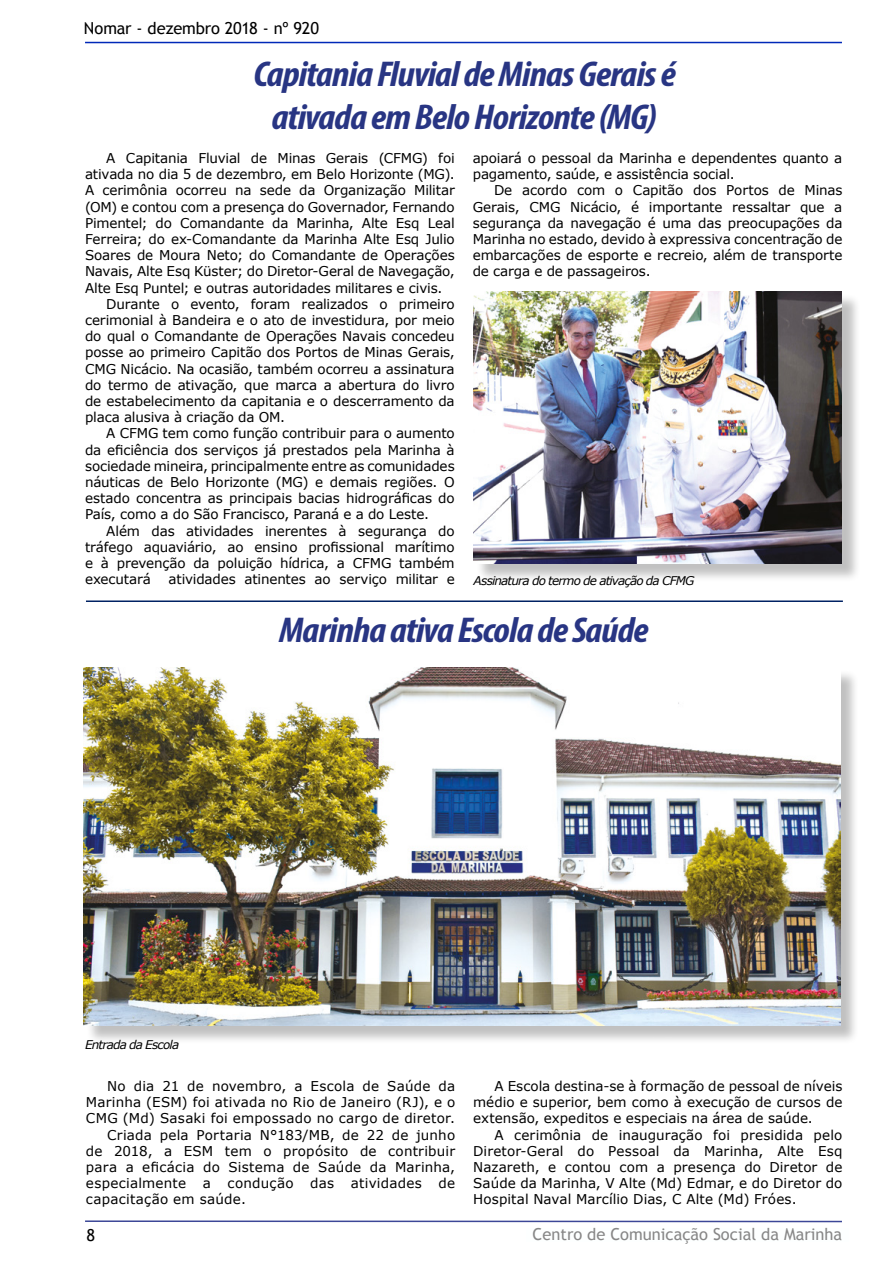
<style>
.page{position:relative;width:893px;height:1263px;background:#fff}
.page>*{position:absolute;margin:0;border:0;box-sizing:border-box;transform-origin:0 0}
.corpo_do_texto_padrã{font:italic 700 condensed 36px "Myriad Pro";letter-spacing:-.025em;color:#283583;scale:1.09 1}
.t1{font:16.5px "Trebuchet MS";color:#878787}
.t2{font:16.5px "Trebuchet MS";letter-spacing:-.01em;color:#000}
.corpo_do_texto_padrã-2{font:13.5px/16.2px "Verdana";letter-spacing:-.005em;color:#000;text-align:justify}
.corpo_do_texto_padrã-3{font:italic 12px "Verdana";letter-spacing:-.07em;color:#000}
</style>
<div class="page">
<hr style="left:85px;top:42px;width:757px;height:1px;background:#0028b8">
<hr style="left:85px;top:1220px;width:757px;height:2px;background:#3c4797">
<hr style="left:86px;top:600px;width:757px;height:2px;background:#002263">
<div style="left:86px;top:669px;width:773px;height:376px;background:#000;opacity:.25"></div>
<img style="left:84px;top:667px;width:756px;height:358px">
<div style="left:475px;top:293px;width:386px;height:290px;background:#000;opacity:.25"></div>
<img style="left:474px;top:291px;width:368px;height:272px">
<p class="t2" style="left:84px;top:19px;width:236px">Nomar - dezembro 2018 - nº 920</p>
<p class="corpo_do_texto_padrã" style="left:253px;top:51px;width:389px">Capitania Fluvial de Minas Gerais é</p>
<p class="corpo_do_texto_padrã" style="left:272px;top:95px;width:355px">ativada em Belo Horizonte (MG)</p>
<p class="corpo_do_texto_padrã-2" style="left:85px;top:150px;width:371px;text-indent:21px">A Capitania Fluvial de Minas Gerais (CFMG) foi ativada no dia 5 de dezembro, em Belo Horizonte (MG).<br>A cerimônia ocorreu na sede da Organização Militar (OM) e contou com a presença do Governador, Fernando Pimentel; do Comandante da Marinha, Alte Esq Leal Ferreira; do ex-Comandante da Marinha Alte Esq Julio Soares de Moura Neto; do Comandante de Operações Navais, Alte Esq Küster; do Diretor-Geral de Navegação, Alte Esq Puntel; e outras autoridades militares e civis.</p>
<p class="corpo_do_texto_padrã-2" style="left:85px;top:296px;width:371px;text-indent:21px">Durante o evento, foram realizados o primeiro cerimonial à Bandeira e o ato de investidura, por meio do qual o Comandante de Operações Navais concedeu posse ao primeiro Capitão dos Portos de Minas Gerais, CMG Nicácio. Na ocasião, também ocorreu a assinatura do termo de ativação, que marca a abertura do livro de estabelecimento da capitania e o descerramento da placa alusiva à criação da OM.</p>
<p class="corpo_do_texto_padrã-2" style="left:85px;top:425px;width:371px;text-indent:21px">A CFMG tem como função contribuir para o aumento da eficiência dos serviços já prestados pela Marinha à sociedade mineira, principalmente entre as comunidades náuticas de Belo Horizonte (MG) e demais regiões. O estado concentra as principais bacias hidrográficas do País, como a do São Francisco, Paraná e a do Leste.</p>
<p class="corpo_do_texto_padrã-2" style="left:85px;top:522px;width:371px;text-indent:21px">Além das atividades inerentes à segurança do tráfego aquaviário, ao ensino profissional marítimo e à prevenção da poluição hídrica, a CFMG também executará</p>
<p class="corpo_do_texto_padrã-2" style="left:169px;top:571px;width:288px">atividades atinentes ao serviço militar e</p>
<p class="corpo_do_texto_padrã-2" style="left:473px;top:150px;width:371px">apoiará o pessoal da Marinha e dependentes quanto a pagamento, saúde, e assistência social.</p>
<p class="corpo_do_texto_padrã-2" style="left:473px;top:182px;width:371px;text-indent:21px">De acordo com o Capitão dos Portos de Minas Gerais, CMG Nicácio, é importante ressaltar que a segurança da navegação é uma das preocupações da Marinha no estado, devido à expressiva concentração de embarcações de esporte e recreio, além de transporte de carga e de passageiros.</p>
<p class="corpo_do_texto_padrã-3" style="left:474px;top:572px;width:222px">Assinatura do termo de ativação da CFMG</p>
<p class="corpo_do_texto_padrã" style="left:279px;top:608px;width:340px">Marinha ativa Escola de Saúde</p>
<p class="corpo_do_texto_padrã-3" style="left:85px;top:1037px;width:96px">Entrada da Escola</p>
<p class="corpo_do_texto_padrã-2" style="left:86px;top:1078px;width:371px;text-indent:21px">No dia 21 de novembro, a Escola de Saúde da Marinha (ESM) foi ativada no Rio de Janeiro (RJ), e o CMG (Md) Sasaki foi empossado no cargo de diretor.</p>
<p class="corpo_do_texto_padrã-2" style="left:86px;top:1126px;width:371px;text-indent:21px">Criada pela Portaria N°183/MB, de 22 de junho de 2018, a ESM tem o propósito de contribuir para a eficácia do Sistema de Saúde da Marinha, especialmente a condução das atividades de capacitação em saúde.</p>
<p class="corpo_do_texto_padrã-2" style="left:473px;top:1078px;width:371px;text-indent:21px">A Escola destina-se à formação de pessoal de níveis médio e superior, bem como à execução de cursos de extensão, expeditos e especiais na área de saúde.</p>
<p class="corpo_do_texto_padrã-2" style="left:473px;top:1126px;width:371px;text-indent:21px">A cerimônia de inauguração foi presidida pelo Diretor-Geral do Pessoal da Marinha, Alte Esq Nazareth, e contou com a presença do Diretor de Saúde da Marinha, V Alte (Md) Edmar, e do Diretor do Hospital Naval Marcílio Dias, C Alte (Md) Fróes.</p>
<p class="t2" style="left:87px;top:1225px;width:10px">8</p>
<p class="t1" style="left:533px;top:1224px;width:311px">Centro de Comunicação Social da Marinha</p>
</div>
